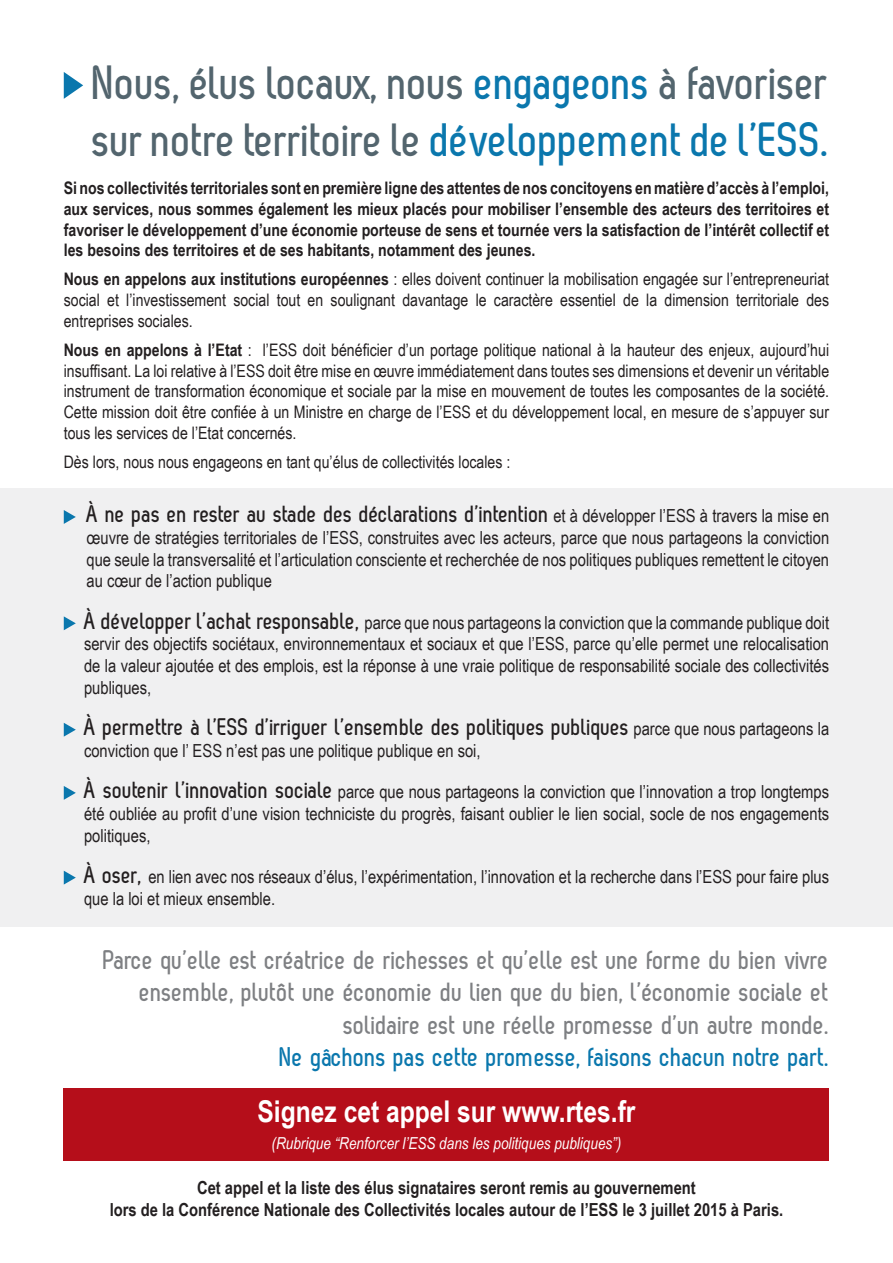
<style>
.page{position:relative;width:893px;height:1263px;background:#fff}
.page>*{position:absolute;margin:0;border:0;box-sizing:border-box;transform-origin:0 0}
.t1{font:700 48px/57.6px "Zag";color:#53656e}
.t2{font:700 30px "Arial Narrow";color:#fff}
.t3{font:700 27px/32.4px "Zag";color:#7e8083;text-align:right}
.t4{font:700 27px "Zag";color:#0a77ad}
.t5{font:700 24px "Zag";color:#231f20}
.t6{font:18px/21.6px "Arial Narrow";color:#231f20;text-align:justify}
.t7{font:700 18px/21.6px "Arial Narrow";color:#231f20;text-align:center}
.t8{font:17.25px/20.7px "Arial Narrow";color:#231f20;text-align:justify}
.t9{font:700 17.25px/20.7px "Arial Narrow";color:#231f20;text-align:justify}
.t10{font:italic 16.5px "Arial Narrow";color:#fff}
.s1{color:#0a77ad}
.s2{font-weight:700}
.s3{font-family:"Arial Narrow";font-weight:400;font-size:18px}
.s4{font-family:"Zag";font-weight:700;font-size:24px}
</style>
<div class="page">
<div style="left:0;top:488px;width:893px;height:438px;background:#f0f0f1"></div>
<svg style="left:64px;top:72px;width:19px;height:27px"></svg>
<svg style="left:64px;top:510px;width:12px;height:14px"></svg>
<svg style="left:64px;top:616px;width:12px;height:14px"></svg>
<svg style="left:64px;top:723px;width:12px;height:14px"></svg>
<svg style="left:64px;top:786px;width:12px;height:14px"></svg>
<svg style="left:64px;top:871px;width:12px;height:13px"></svg>
<div style="left:64px;top:1089px;width:765px;height:72px;background:#b50e1a"></div>
<h1 class="t1" style="left:93px;top:53px;width:738px">Nous, élus locaux, nous <span class="s1">engageons</span> à favoriser sur notre territoire le <span class="s1">développement de l’ESS.</span></h1>
<p class="t9" style="left:64px;top:177px;width:767px">Si nos collectivités territoriales sont en première ligne des attentes de nos concitoyens en matière d’accès à l’emploi, aux services, nous sommes également les mieux placés pour mobiliser l’ensemble des acteurs des territoires et favoriser le développement d’une économie porteuse de sens et tournée vers la satisfaction de l’intérêt collectif et les besoins des territoires et de ses habitants, notamment des jeunes.</p>
<p class="t8" style="left:64px;top:268px;width:767px"><span class="s2">Nous en appelons aux institutions européennes</span> : elles doivent continuer la mobilisation engagée sur l’entrepreneuriat social et l’investissement social tout en soulignant davantage le caractère essentiel de la dimension territoriale des entreprises sociales.</p>
<p class="t8" style="left:64px;top:339px;width:767px"><span class="s2">Nous en appelons à l’Etat</span> : l’ESS doit bénéficier d’un portage politique national à la hauteur des enjeux, aujourd’hui insuffisant. La loi relative à l’ESS doit être mise en œuvre immédiatement dans toutes ses dimensions et devenir un véritable instrument de transformation économique et sociale par la mise en mouvement de toutes les composantes de la société.<br>Cette mission doit être confiée à un Ministre en charge de l’ESS et du développement local, en mesure de s’appuyer sur tous les services de l’Etat concernés.</p>
<p class="t8" style="left:64px;top:451px;width:448px">Dès lors, nous nous engageons en tant qu’élus de collectivités locales :</p>
<h3 class="t5" style="left:87px;top:501px;width:744px">À ne pas en rester au stade des déclarations d’intention <span class="s3">et à développer l’ESS à travers la mise en</span></h3>
<p class="t6" style="left:87px;top:526px;width:744px">œuvre de stratégies territoriales de l’ESS, construites avec les acteurs, parce que nous partageons la conviction que seule la transversalité et l’articulation consciente et recherchée de nos politiques publiques remettent le citoyen au cœur de l’action publique</p>
<p class="t6" style="left:84px;top:611px;width:747px"><span class="s4">À développer l’achat responsable,</span> parce que nous partageons la conviction que la commande publique doit servir des objectifs sociétaux, environnementaux et sociaux et que l’ESS, parce qu’elle permet une relocalisation de la valeur ajoutée et des emplois, est la réponse à une vraie politique de responsabilité sociale des collectivités publiques,</p>
<h3 class="t5" style="left:84px;top:714px;width:747px">À permettre à l’ESS d’irriguer l’ensemble des politiques publiques <span class="s3">parce que nous partageons la</span></h3>
<p class="t6" style="left:84px;top:739px;width:398px">conviction que l’ ESS n’est pas une politique publique en soi,</p>
<p class="t6" style="left:84px;top:780px;width:747px"><span class="s4">À soutenir l’innovation sociale</span> parce que nous partageons la conviction que l’innovation a trop longtemps été oubliée au profit d’une vision techniciste du progrès, faisant oublier le lien social, socle de nos engagements politiques,</p>
<p class="t6" style="left:84px;top:865px;width:747px"><span class="s4">À oser,</span> en lien avec nos réseaux d’élus, l’expérimentation, l’innovation et la recherche dans l’ESS pour faire plus que la loi et mieux ensemble.</p>
<h3 class="t3" style="left:104px;top:943px;width:727px">Parce qu’elle est créatrice de richesses et qu’elle est une forme du bien vivre ensemble, plutôt une économie du lien que du bien, l’économie sociale et solidaire est une réelle promesse d’un autre monde.</h3>
<h3 class="t4" style="left:280px;top:1042px;width:551px">Ne gâchons pas cette promesse, faisons chacun notre part.</h3>
<h2 class="t2" style="left:258px;top:1089px;width:379px">Signez cet appel sur www.rtes.fr</h2>
<p class="t10" style="left:272px;top:1132px;width:351px">(Rubrique “Renforcer l’ESS dans les politiques publiques”)</p>
<p class="t7" style="left:110px;top:1176px;width:675px">Cet appel et la liste des élus signataires seront remis au gouvernement<br>lors de la Conférence Nationale des Collectivités locales autour de l’ESS le 3 juillet 2015 à Paris.</p>
</div>
